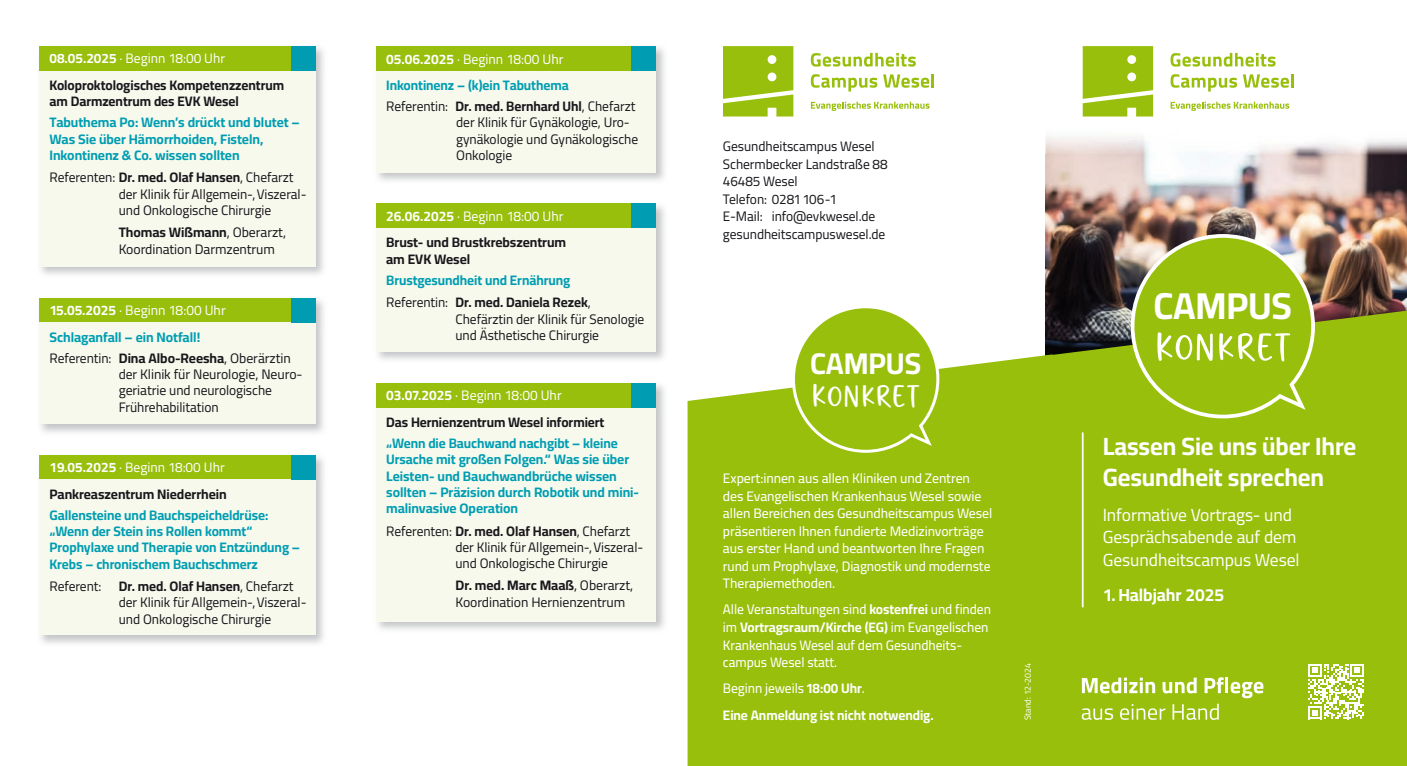
<style>
.page{position:relative;width:1407px;height:766px;background:#fff}
.page>*{position:absolute;margin:0;border:0;box-sizing:border-box;transform-origin:0 0}
.t1{font:52px "Cupcake";letter-spacing:.06em;color:#fff}
.t2{font:41.62px "Cupcake";letter-spacing:.05em;color:#fff}
.t3{font:700 37.5px "Cairo";letter-spacing:-.005em;color:#fff}
.t4{font:700 30px "Cairo";letter-spacing:-.005em;color:#fff}
.t5{font:700 25px/30px "Cairo";letter-spacing:-.005em;color:#fff}
.t6{font:17.5px/22.5px "Cairo";letter-spacing:-.005em;color:#fff}
.t7{font:700 17.5px "Cairo";letter-spacing:-.005em;color:#fff}
.t8{font:13.75px/16.2px "Cairo";letter-spacing:-.005em;color:#1a171c}
.t9{font:700 13.75px/16.2px "Cairo";letter-spacing:-.005em;color:#009db2}
.t10{font:500 13.75px/17.5px "Cairo";letter-spacing:-.005em;color:#fff}
.t11{font:700 13.75px/26.2px "Cairo";letter-spacing:-.005em;color:#1a171c}
.t12{font:700 13.75px/26.2px "Cairo";letter-spacing:-.005em;color:#fff}
.t13{font:13.62px "Cairo";color:#fff}
.t14{font:8.75px "Cairo";letter-spacing:-.005em;color:#fff}
.s1{font-weight:700}
.s2{color:#fff}
.s3{font-weight:400;color:#fff}
.s4{font-weight:400;color:#1a171c}
.s5{color:#1a171c}
.s6{font-size:43.88px}
.s7{font-weight:500}
.s8{font-size:54.88px}
</style>
<div class="page">
<img style="left:1045px;top:154px;width:362px;height:156px">
<img style="left:1045px;top:46px;width:362px;height:108px">
<div style="left:1045px;top:310px;width:362px;height:455px;background:#98bf0c"></div>
<hr style="left:1082px;top:432px;width:1px;height:175px;background:#fff">
<svg style="left:1082px;top:677px;width:73px;height:16px"></svg>
<svg style="left:1162px;top:677px;width:34px;height:16px"></svg>
<svg style="left:1204px;top:677px;width:19px;height:16px"></svg>
<hr style="left:1225px;top:677px;width:3px;height:16px;background:#fff">
<svg style="left:1230px;top:681px;width:33px;height:17px"></svg>
<svg style="left:1081px;top:708px;width:32px;height:11px"></svg>
<svg style="left:1120px;top:704px;width:45px;height:15px"></svg>
<svg style="left:1172px;top:703px;width:46px;height:16px"></svg>
<svg style="left:1308px;top:663px;width:56px;height:56px"></svg>
<div style="left:1132px;top:236px;width:181px;height:180px;background:#98bf0c;border-radius:50%"></div>
<div style="left:1130px;top:234px;width:185px;height:184px;border:4px solid #fff;border-radius:50%"></div>
<svg style="left:1276px;top:381px;width:33px;height:32px"></svg>
<svg style="left:1082px;top:46px;width:71px;height:70px;background:#a3c627"></svg>
<svg style="left:1170px;top:53px;width:105px;height:14px"></svg>
<svg style="left:1170px;top:74px;width:67px;height:17px"></svg>
<svg style="left:1243px;top:74px;width:51px;height:14px"></svg>
<svg style="left:1170px;top:102px;width:119px;height:9px"></svg>
<img style="left:39px;top:46px;width:285px;height:229px">
<div style="left:39px;top:46px;width:276px;height:25px;background:#98bf0c"></div>
<div style="left:39px;top:71px;width:276px;height:195px;background:#f7f9ed"></div>
<div style="left:291px;top:46px;width:24px;height:25px;background:#009db2"></div>
<svg style="left:723px;top:46px;width:70px;height:70px;background:#a2c525"></svg>
<svg style="left:811px;top:53px;width:105px;height:14px"></svg>
<svg style="left:811px;top:74px;width:66px;height:17px"></svg>
<svg style="left:883px;top:74px;width:51px;height:14px"></svg>
<svg style="left:811px;top:102px;width:118px;height:9px"></svg>
<div style="left:687px;top:354px;width:365px;height:411px;background:#98bf0c"></div>
<div style="left:793px;top:307px;width:145px;height:144px;background:#98bf0c;border-radius:50%"></div>
<div style="left:792px;top:305px;width:147px;height:147px;border:3px solid #fff;border-radius:50%"></div>
<svg style="left:908px;top:422px;width:27px;height:27px"></svg>
<div style="left:376px;top:203px;width:280px;height:25px;background:#98bf0c"></div>
<div style="left:376px;top:228px;width:280px;height:123px;background:#f7f9ed"></div>
<div style="left:631px;top:203px;width:25px;height:25px;background:#009db2"></div>
<div style="left:376px;top:46px;width:280px;height:25px;background:#98bf0c"></div>
<div style="left:376px;top:71px;width:280px;height:101px;background:#f7f9ed"></div>
<div style="left:631px;top:46px;width:25px;height:25px;background:#009db2"></div>
<div style="left:376px;top:383px;width:280px;height:24px;background:#98bf0c"></div>
<div style="left:376px;top:407px;width:280px;height:214px;background:#f7f9ed"></div>
<div style="left:631px;top:383px;width:25px;height:24px;background:#009db2"></div>
<img style="left:39px;top:455px;width:285px;height:189px">
<div style="left:39px;top:454px;width:276px;height:25px;background:#98bf0c"></div>
<div style="left:39px;top:479px;width:276px;height:155px;background:#f7f9ed"></div>
<div style="left:291px;top:454px;width:24px;height:25px;background:#009db2"></div>
<img style="left:40px;top:298px;width:284px;height:135px">
<div style="left:39px;top:298px;width:276px;height:24px;background:#98bf0c"></div>
<div style="left:39px;top:322px;width:276px;height:102px;background:#f7f9ed"></div>
<div style="left:291px;top:298px;width:24px;height:24px;background:#009db2"></div>
<p class="t13" style="left:49px;top:48px;width:177px"><span class="s1">08.05.2025</span> · Beginn 18:00 Uhr</p>
<p class="t11" style="left:49px;top:77px;width:236px;line-height:16.2px">Koloproktologisches Kompetenzzentrum am Darmzentrum des EVK Wesel</p>
<p class="t9" style="left:49px;top:115px;width:252px">Tabuthema Po: Wenn’s drückt und blutet –<br>Was Sie über Hämorrhoiden, Fisteln,<br>Inkontinenz &amp; Co. wissen sollten</p>
<p class="t8" style="left:119px;top:170px;width:189px;text-indent:-69px">Referenten: <span class="s1">Dr. med. Olaf Hansen</span>, Chefarzt der Klinik für Allgemein-, Viszeral&shy;und Onkologische Chirurgie</p>
<p class="t8" style="left:119px;top:224px;width:169px"><span class="s1">Thomas Wißmann</span>, Oberarzt,<br>Koordination Darmzentrum</p>
<p class="t9" style="left:49px;top:297px;width:178px;line-height:26.4px"><span class="s2">15.05.2025</span> <span class="s3">· Beginn 18:00 Uhr<br></span>Schlaganfall – ein Notfall!</p>
<p class="t8" style="left:119px;top:350px;width:185px;text-indent:-69px">Referentin: <span class="s1">Dina Albo-Reesha</span>, Oberärztin der Klinik für Neurologie, Neuro&shy;geriatrie und neurologische<br>Frührehabilitation</p>
<p class="t13" style="left:49px;top:457px;width:177px"><span class="s1">19.05.2025</span> · Beginn 18:00 Uhr</p>
<p class="t11" style="left:49px;top:481px;width:179px">Pankreaszentrum Niederrhein</p>
<p class="t9" style="left:49px;top:507px;width:252px">Gallensteine und Bauchspeicheldrüse: “Wenn der Stein ins Rollen kommt“ Prophylaxe und Therapie von Entzündung – Krebs – chronischem Bauchschmerz</p>
<p class="t8" style="left:49px;top:578px;width:53px">Referent:</p>
<p class="t8" style="left:119px;top:578px;width:189px"><span class="s1">Dr. med. Olaf Hansen</span>, Chefarzt der Klinik für Allgemein-, Viszeral&shy;und Onkologische Chirurgie</p>
<p class="t9" style="left:386px;top:46px;width:184px;line-height:26.4px"><span class="s2">05.06.2025</span> <span class="s3">· Beginn 18:00 Uhr<br></span>Inkontinenz – (k)ein Tabuthema</p>
<p class="t8" style="left:456px;top:98px;width:183px;text-indent:-70px">Referentin: <span class="s1">Dr. med. Bernhard Uhl</span>, Chefarzt der Klinik für Gynäkologie, Uro&shy;gynäkologie und Gynäkologische<br>Onkologie</p>
<p class="t11" style="left:386px;top:203px;width:181px"><span class="s2">26.06.2025</span> <span class="s3">· Beginn 18:00 Uhr<br></span>Brust- und Brustkrebszentrum</p>
<p class="t11" style="left:386px;top:246px;width:86px">am EVK Wesel</p>
<p class="t9" style="left:386px;top:269px;width:206px;line-height:22.5px">Brustgesundheit und Ernährung<br><span class="s4">Referentin:</span> <span class="s5">Dr. med. Daniela Rezek</span><span class="s4">,</span></p>
<p class="t8" style="left:455px;top:311px;width:190px">Chefärztin der Klinik für Senologie und Ästhetische Chirurgie</p>
<p class="t11" style="left:386px;top:382px;width:220px"><span class="s2">03.07.2025</span> <span class="s3">· Beginn 18:00 Uhr<br></span>Das Hernienzentrum Wesel informiert</p>
<p class="t9" style="left:386px;top:435px;width:254px">“Wenn die Bauchwand nachgibt – kleine Ursache mit großen Folgen.“ Was sie über Leisten- und Bauchwandbrüche wissen sollten – Präzision durch Robotik und mini&shy;malinvasive Operation</p>
<p class="t8" style="left:455px;top:523px;width:189px;text-indent:-69px">Referenten: <span class="s1">Dr. med. Olaf Hansen</span>, Chefarzt der Klinik für Allgemein-, Viszeral&shy;und Onkologische Chirurgie</p>
<p class="t8" style="left:455px;top:577px;width:179px"><span class="s1">Dr. med. Marc Maaß</span>, Oberarzt,<br>Koordination Hernienzentrum</p>
<p class="t8" style="left:723px;top:138px;width:166px;line-height:17.5px">Gesundheitscampus Wesel<br>Schermbecker Landstraße 88<br>46485 Wesel<br>Telefon: 0281 106-1<br>E-Mail: info@evkwesel.de gesundheitscampuswesel.de</p>
<h3 class="t4" style="left:810px;top:341px;width:112px">CAMPUS</h3>
<h2 class="t2" style="left:812px;top:367px;width:108px"><span class="s6">K</span>ONKRET</h2>
<p class="t10" style="left:723px;top:469px;width:271px">Expert:innen aus allen Kliniken und Zentren des Evangelischen Krankenhaus Wesel sowie allen Bereichen des Gesundheitscampus Wesel präsentieren Ihnen fundierte Medizinvorträge aus erster Hand und beantworten Ihre Fragen rund um Prophylaxe, Diagnostik und modernste Therapiemethoden.</p>
<p class="t10" style="left:723px;top:601px;width:269px">Alle Veranstaltungen sind <span class="s1">kostenfrei</span> und finden im <span class="s1">Vortragsraum/Kirche (EG)</span> im Evangelischen Krankenhaus Wesel auf dem Gesundheits&shy;campus Wesel statt.</p>
<p class="t12" style="left:723px;top:675px;width:212px"><span class="s7">Beginn jeweils</span> 18:00 Uhr<span class="s7">.<br></span>Eine Anmeldung ist nicht notwendig.</p>
<p class="t14" style="left:1021px;top:720px;width:58px;rotate:-90deg">Stand: 12-2024</p>
<h3 class="t3" style="left:1153px;top:278px;width:140px">CAMPUS</h3>
<h1 class="t1" style="left:1156px;top:311px;width:136px"><span class="s8">K</span>ONKRET</h1>
<h3 class="t5" style="left:1102px;top:432px;width:255px">Lassen Sie uns über Ihre<br>Gesundheit sprechen</h3>
<p class="t6" style="left:1102px;top:503px;width:198px">Informative Vortrags- und<br>Gesprächsabende auf dem<br>Gesundheitscampus Wesel</p>
<p class="t7" style="left:1102px;top:581px;width:123px">1. Halbjahr 2025</p>
</div>
